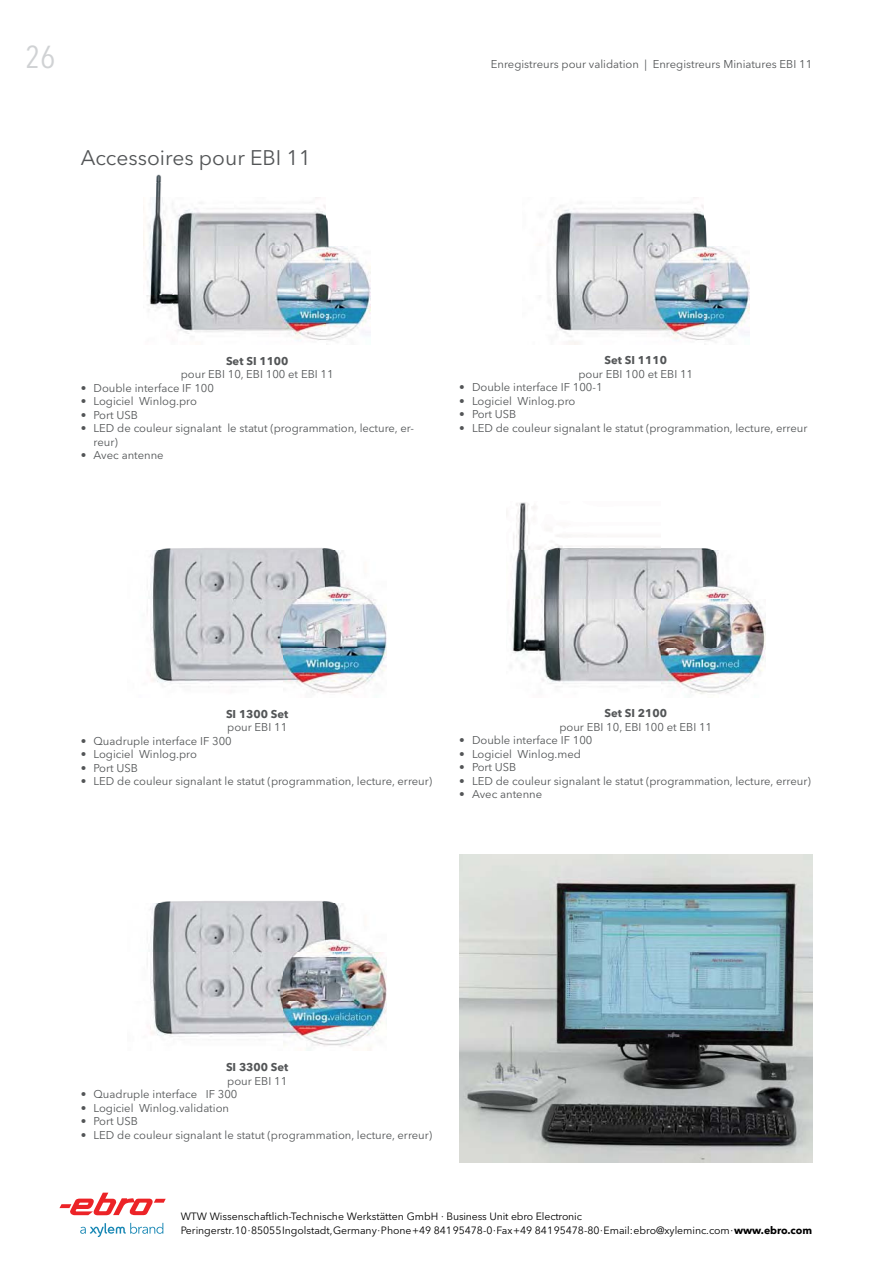
<style>
.page{position:relative;width:893px;height:1263px;background:#fff}
.page>*{position:absolute;margin:0;border:0;box-sizing:border-box;transform-origin:0 0}
.t1{font:condensed 31.5px "Avenir Next LT Pro";color:#d0d2d4}
.t2{font:21px "Avenir Next LT Pro";color:#535557}
.t3{font:11.25px/13.5px "Avenir Next LT Pro";color:#535557}
.t4{font:700 11.25px "Avenir Next LT Pro";color:#535557}
.t5{font:10.5px/13.5px "Avenir Next LT Pro";letter-spacing:-.005em;color:#000}
.s1{font-weight:700}
</style>
<div class="page">
<img style="left:459px;top:855px;width:353px;height:308px">
<img style="left:147px;top:548px;width:240px;height:146px">
<img style="left:149px;top:901px;width:238px;height:149px">
<img style="left:144px;top:174px;width:227px;height:167px">
<img style="left:511px;top:502px;width:254px;height:192px">
<img style="left:539px;top:197px;width:210px;height:148px">
<svg style="left:80px;top:1223px;width:83px;height:14px"></svg>
<svg style="left:59px;top:1193px;width:107px;height:22px"></svg>
<h1 class="t1" style="left:26px;top:44px;width:31px">26</h1>
<h2 class="t2" style="left:81px;top:149px;width:232px">Accessoires pour EBI 11</h2>
<p class="t3" style="left:491px;top:58px;width:323px">Enregistreurs pour validation | Enregistreurs Miniatures EBI 11</p>
<p class="t4" style="left:226px;top:356px;width:64px">Set SI 1100</p>
<p class="t3" style="left:181px;top:369px;width:154px">pour EBI 10, EBI 100 et EBI 11</p>
<p class="t3" style="left:81px;top:382px;width:135px">• Double interface IF 100</p>
<p class="t3" style="left:81px;top:396px;width:118px">• Logiciel Winlog.pro</p>
<p class="t3" style="left:81px;top:409px;width:59px">• Port USB</p>
<p class="t3" style="left:94px;top:423px;width:322px;text-indent:-13px">• LED de couleur signalant le statut (programmation, lecture, er&shy;reur)</p>
<p class="t3" style="left:81px;top:450px;width:84px">• Avec antenne</p>
<p class="t4" style="left:604px;top:355px;width:64px">Set SI 1110</p>
<p class="t3" style="left:578px;top:368px;width:116px">pour EBI 100 et EBI 11</p>
<p class="t3" style="left:459px;top:382px;width:145px">• Double interface IF 100-1</p>
<p class="t3" style="left:459px;top:395px;width:118px">• Logiciel Winlog.pro</p>
<p class="t3" style="left:459px;top:409px;width:59px">• Port USB</p>
<p class="t3" style="left:459px;top:422px;width:350px">• LED de couleur signalant le statut (programmation, lecture, erreur</p>
<p class="t4" style="left:226px;top:709px;width:64px">SI 1300 Set</p>
<p class="t3" style="left:227px;top:722px;width:62px">pour EBI 11</p>
<p class="t3" style="left:81px;top:735px;width:152px">• Quadruple interface IF 300</p>
<p class="t3" style="left:81px;top:749px;width:118px">• Logiciel Winlog.pro</p>
<p class="t3" style="left:81px;top:762px;width:59px">• Port USB</p>
<p class="t3" style="left:81px;top:776px;width:353px">• LED de couleur signalant le statut (programmation, lecture, erreur)</p>
<p class="t4" style="left:604px;top:708px;width:64px">Set SI 2100</p>
<p class="t3" style="left:559px;top:721px;width:154px">pour EBI 10, EBI 100 et EBI 11</p>
<p class="t3" style="left:459px;top:735px;width:135px">• Double interface IF 100</p>
<p class="t3" style="left:459px;top:748px;width:123px">• Logiciel Winlog.med</p>
<p class="t3" style="left:459px;top:762px;width:59px">• Port USB</p>
<p class="t3" style="left:459px;top:775px;width:353px">• LED de couleur signalant le statut (programmation, lecture, erreur)</p>
<p class="t3" style="left:459px;top:789px;width:84px">• Avec antenne</p>
<p class="t4" style="left:226px;top:1062px;width:64px">SI 3300 Set</p>
<p class="t3" style="left:227px;top:1075px;width:62px">pour EBI 11</p>
<p class="t3" style="left:81px;top:1088px;width:158px">• Quadruple interface IF 300</p>
<p class="t3" style="left:81px;top:1102px;width:150px">• Logiciel Winlog.validation</p>
<p class="t3" style="left:81px;top:1115px;width:59px">• Port USB</p>
<p class="t3" style="left:81px;top:1129px;width:353px">• LED de couleur signalant le statut (programmation, lecture, erreur)</p>
<p class="t5" style="left:181px;top:1211px;width:633px">WTW Wissenschaftlich-Technische Werkstätten GmbH ∙ Business Unit ebro Electronic<br>Peringerstr. 10 ∙ 85055 Ingolstadt, Germany ∙ Phone +49 841 95478-0 ∙ Fax +49 841 95478-80 ∙ Email: ebro@xyleminc.com ∙ <span class="s1">www.ebro.com</span></p>
</div>
